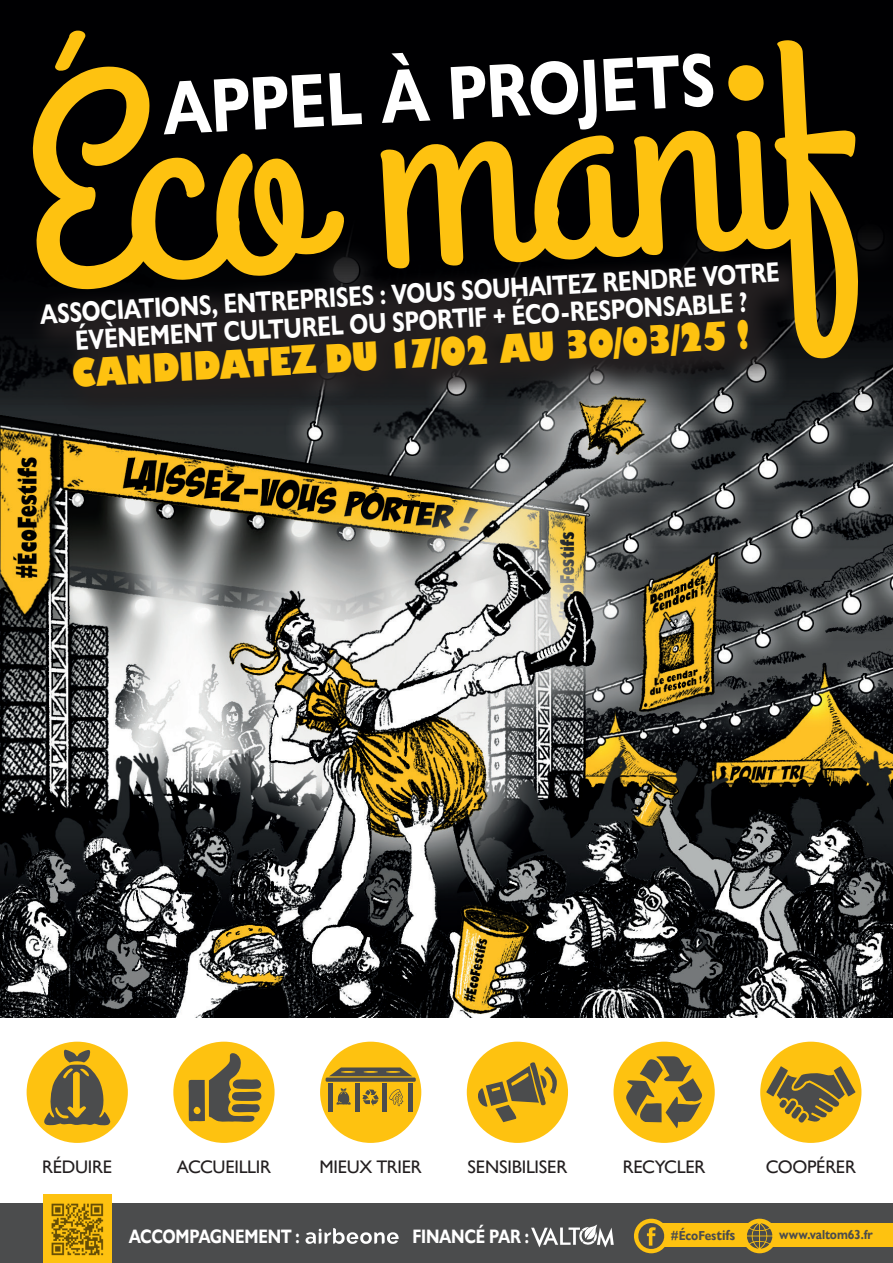
<style>
.page{position:relative;width:893px;height:1263px;background:#fff}
.page>*{position:absolute;margin:0;border:0;box-sizing:border-box;transform-origin:0 0}
.t1{font:700 76.5px "Gill Sans Nova";color:#fff;scale:.82 1}
.t2{font:800 37.8px "Gill Sans Nova";color:#fec210;scale:.82 1}
.t3{font:700 27.75px/27.6px "Gill Sans Nova";color:#fff;text-align:center;scale:.82 1}
.t4{font:700 19.5px "Gill Sans Nova";letter-spacing:-.02em;color:#fff;scale:.82 1}
.t5{font:18.15px "Gill Sans Nova";letter-spacing:-.02em;color:#231f20}
.t6{font:700 13.05px "Gill Sans Nova";letter-spacing:-.01em;color:#4b4c4d;scale:.9 1}
.s1{font-size:14.4px}
</style>
<div class="page">
<img style="left:0;top:412px;width:893px;height:605px">
<div style="left:0;top:0;width:893px;height:412px;background:#000002"></div>
<svg style="left:195px;top:743px;width:21px;height:25px"></svg>
<svg style="left:27px;top:329px;width:784px;height:90px;fill:#232223"></svg>
<svg style="left:33px;top:40px;width:825px;height:318px"></svg>
<svg style="left:55px;top:31px;width:30px;height:40px"></svg>
<div style="left:0;top:1203px;width:893px;height:60px;background:#4b4c4d"></div>
<svg style="left:305px;top:1228px;width:94px;height:16px"></svg>
<svg style="left:531px;top:1224px;width:83px;height:23px"></svg>
<div style="left:634px;top:1219px;width:35px;height:34px;background:#fec210;border-radius:50%"></div>
<div style="left:742px;top:1219px;width:35px;height:34px;background:#fec210;border-radius:50%"></div>
<div style="left:651px;top:1224px;width:242px;height:23px;background:#fec210"></div>
<svg style="left:636px;top:1220px;width:31px;height:32px"></svg>
<svg style="left:747px;top:1223px;width:25px;height:26px"></svg>
<div style="left:27px;top:1042px;width:101px;height:101px;background:#fec210;border-radius:50%"></div>
<svg style="left:41px;top:1049px;width:69px;height:77px"></svg>
<div style="left:173px;top:1042px;width:102px;height:101px;background:#fec210;border-radius:50%"></div>
<svg style="left:188px;top:1052px;width:75px;height:70px"></svg>
<div style="left:467px;top:1042px;width:101px;height:101px;background:#fec210;border-radius:50%"></div>
<svg style="left:474px;top:1062px;width:83px;height:60px"></svg>
<div style="left:613px;top:1042px;width:102px;height:101px;background:#fec210;border-radius:50%"></div>
<svg style="left:626px;top:1056px;width:76px;height:72px"></svg>
<div style="left:760px;top:1042px;width:101px;height:101px;background:#fec210;border-radius:50%"></div>
<svg style="left:766px;top:1066px;width:89px;height:57px"></svg>
<div style="left:320px;top:1042px;width:101px;height:101px;background:#fec210;border-radius:50%"></div>
<svg style="left:329px;top:1067px;width:83px;height:9px"></svg>
<div style="left:326px;top:1077px;width:90px;height:5px;background:#4b4c4d"></div>
<hr style="left:329px;top:1083px;width:4px;height:29px;background:#4b4c4d">
<hr style="left:409px;top:1083px;width:4px;height:29px;background:#4b4c4d">
<div style="left:355px;top:1083px;width:5px;height:29px;background:#4b4c4d"></div>
<hr style="left:382px;top:1083px;width:4px;height:29px;background:#4b4c4d">
<svg style="left:362px;top:1089px;width:17px;height:17px"></svg>
<svg style="left:336px;top:1088px;width:15px;height:17px"></svg>
<svg style="left:389px;top:1089px;width:14px;height:17px"></svg>
<div style="left:43px;top:1195px;width:68px;height:68px;background:#fec210"></div>
<img style="left:51px;top:1203px;width:53px;height:53px">
<h1 class="t1" style="left:160px;top:63px;width:677px;rotate:-3deg">APPEL À PROJETS</h1>
<p class="t3" style="left:39px;top:299px;width:905px;rotate:-3deg">ASSOCIATIONS, ENTREPRISES : VOUS SOUHAITEZ RENDRE VOTRE<br>ÉVÈNEMENT CULTUREL OU SPORTIF + ÉCO-RESPONSABLE ?</p>
<h2 class="t2" style="left:70px;top:347px;width:829px;rotate:-3deg">CANDIDATEZ DU 17/02 AU 30/03/25 !</h2>
<p class="t5" style="left:42px;top:1156px;width:72px">RÉDUIRE</p>
<p class="t5" style="left:177px;top:1156px;width:96px">ACCUEILLIR</p>
<p class="t5" style="left:320px;top:1156px;width:104px">MIEUX TRIER</p>
<p class="t5" style="left:467px;top:1156px;width:101px">SENSIBILISER</p>
<p class="t5" style="left:623px;top:1156px;width:84px">RECYCLER</p>
<p class="t5" style="left:766px;top:1156px;width:92px">COOPÉRER</p>
<p class="t4" style="left:129px;top:1225px;width:210px">ACCOMPAGNEMENT :</p>
<p class="t4" style="left:412px;top:1225px;width:144px">FINANCÉ PAR :</p>
<p class="t6" style="left:671px;top:1228px;width:73px">#ÉcoFes<span class="s1">tifs</span></p>
<p class="t6" style="left:779px;top:1227px;width:106px">www.valtom63.fr</p>
</div>
